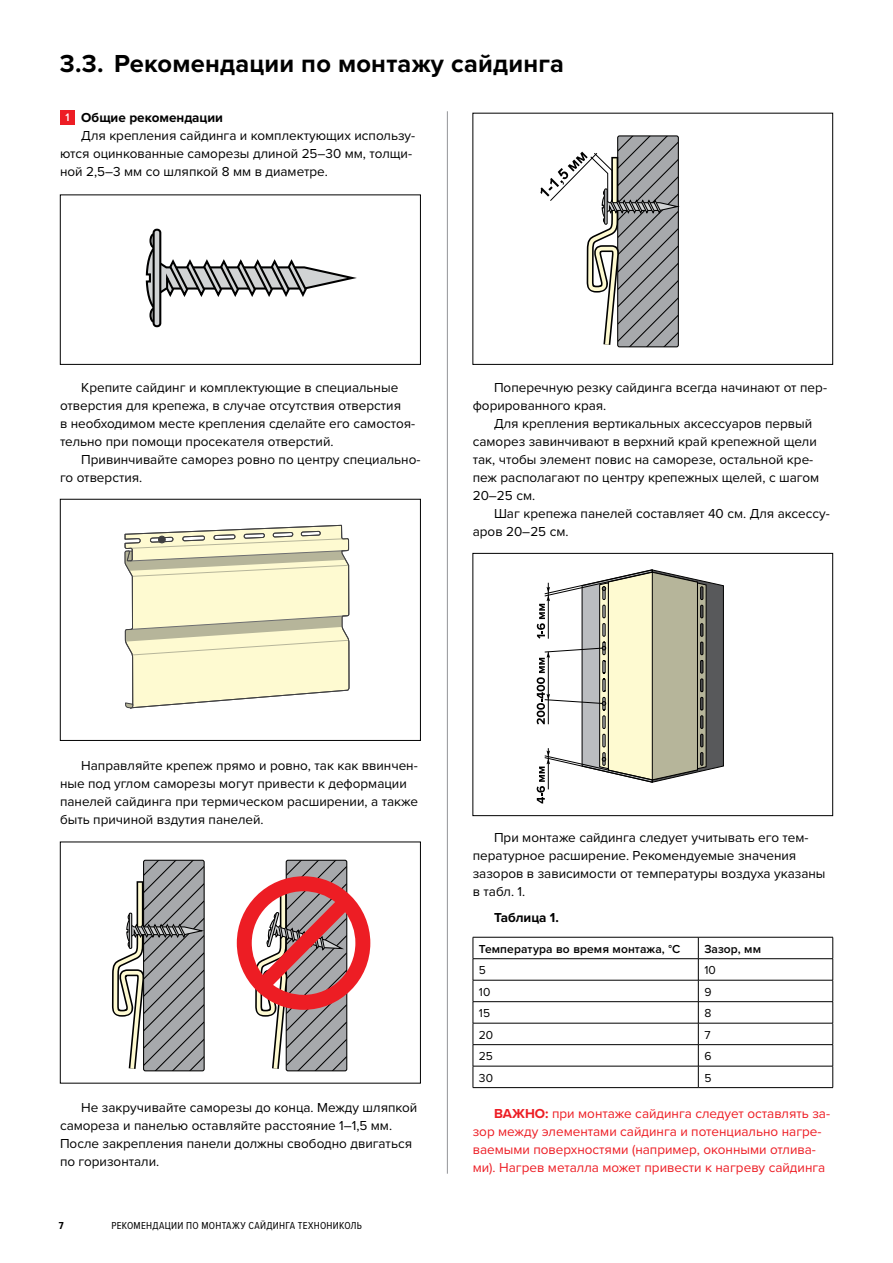
<style>
.page{position:relative;width:893px;height:1263px;background:#fff}
.page>*{position:absolute;margin:0;border:0;box-sizing:border-box;transform-origin:0 0}
.t1{font:700 25.5px "Proxima Nova";letter-spacing:.01em;color:#000}
.t2{font:13.5px/18px "Proxima Nova";color:#000}
.t3{font:13.5px/18px "Proxima Nova";color:#ed1d24}
.t4{font:700 13.5px "Proxima Nova";color:#000}
.t5{font:600 12px "Proxima Nova";letter-spacing:.01em;color:#000}
.t6{font:12px "Proxima Nova";letter-spacing:.01em;color:#000}
.t7{font:600 11.25px "Proxima Nova Cond";color:#fff}
.t8{font:10.5px "Proxima Nova Cond";letter-spacing:.025em;color:#000}
.t9{font:700 10.5px "Proxima Nova Cond";color:#000}
.s1{font-weight:700}
</style>
<div class="page">
<hr style="left:473px;top:937px;width:225px;height:1px;background:#000">
<hr style="left:698px;top:937px;width:135px;height:1px;background:#000">
<hr style="left:473px;top:958px;width:225px;height:1px;background:#000">
<hr style="left:698px;top:958px;width:135px;height:1px;background:#000">
<hr style="left:473px;top:980px;width:225px;height:1px;background:#000">
<hr style="left:698px;top:980px;width:135px;height:1px;background:#000">
<hr style="left:473px;top:1001px;width:225px;height:1px;background:#000">
<hr style="left:698px;top:1001px;width:135px;height:1px;background:#000">
<hr style="left:473px;top:1023px;width:225px;height:1px;background:#000">
<hr style="left:698px;top:1023px;width:135px;height:1px;background:#000">
<hr style="left:473px;top:1044px;width:225px;height:1px;background:#000">
<hr style="left:698px;top:1044px;width:135px;height:1px;background:#000">
<hr style="left:473px;top:1066px;width:225px;height:1px;background:#000">
<svg style="left:473px;top:937px;width:1px;height:150px"></svg>
<hr style="left:698px;top:1066px;width:135px;height:1px;background:#000">
<svg style="left:698px;top:937px;width:1px;height:150px"></svg>
<svg style="left:832px;top:937px;width:1px;height:150px"></svg>
<hr style="left:473px;top:1087px;width:225px;height:1px;background:#000">
<hr style="left:698px;top:1087px;width:135px;height:1px;background:#000">
<svg style="left:125px;top:525px;width:225px;height:183px;background:#edeac9"></svg>
<div style="left:158px;top:536px;width:7px;height:7px;background:#404042;border-radius:50%"></div>
<div style="left:158px;top:536px;width:8px;height:7px;border:1px solid #404042;border-radius:50%"></div>
<div style="left:60px;top:499px;width:361px;height:242px;border:1px solid #000"></div>
<svg style="left:111px;top:860px;width:94px;height:212px"></svg>
<svg style="left:237px;top:860px;width:133px;height:212px"></svg>
<div style="left:60px;top:842px;width:361px;height:241px;border:1px solid #000"></div>
<div style="left:153px;top:229px;width:8px;height:98px;border:2px solid #000;border-radius:3px"></div>
<svg style="left:145px;top:232px;width:212px;height:92px"></svg>
<div style="left:60px;top:195px;width:361px;height:170px;border:1px solid #000"></div>
<svg style="left:537px;top:569px;width:187px;height:234px"></svg>
<div style="left:473px;top:553px;width:360px;height:263px;border:1px solid #000"></div>
<div style="left:473px;top:113px;width:360px;height:252px;border:1px solid #000"></div>
<svg style="left:540px;top:136px;width:140px;height:212px"></svg>
<hr style="left:447px;top:111px;width:1px;height:1063px;background:#939598">
<div style="left:60px;top:110px;width:15px;height:15px;background:#ed1d24"></div>
<h1 class="t1" style="left:60px;top:49px;width:506px">3.3. Рекомендации по монтажу сайдинга</h1>
<p class="t4" style="left:81px;top:109px;width:143px">Общие рекомендации</p>
<p class="t2" style="left:60px;top:127px;width:357px;text-indent:21px">Для крепления сайдинга и комплектующих использу&shy;ются оцинкованные саморезы длиной 25–30 мм, толщи&shy;ной 2,5–3 мм со шляпкой 8 мм в диаметре.</p>
<p class="t7" style="left:65px;top:110px;width:5px">1</p>
<p class="t2" style="left:60px;top:379px;width:357px;text-indent:21px">Крепите сайдинг и комплектующие в специальные отверстия для крепежа, в случае отсутствия отверстия<br>в необходимом месте крепления сделайте его самостоя&shy;тельно при помощи просекателя отверстий.</p>
<p class="t2" style="left:60px;top:451px;width:362px;text-indent:21px">Привинчивайте саморез ровно по центру специально&shy;го отверстия.</p>
<p class="t2" style="left:473px;top:379px;width:356px;text-indent:21px">Поперечную резку сайдинга всегда начинают от пер&shy;форированного края.</p>
<p class="t2" style="left:473px;top:415px;width:348px;text-indent:21px">Для крепления вертикальных аксессуаров первый саморез завинчивают в верхний край крепежной щели так, чтобы элемент повис на саморезе, остальной кре&shy;пеж располагают по центру крепежных щелей, с шагом 20–25 см.</p>
<p class="t2" style="left:473px;top:505px;width:359px;text-indent:21px">Шаг крепежа панелей составляет 40 см. Для аксессу&shy;аров 20–25 см.</p>
<p class="t2" style="left:60px;top:757px;width:359px;text-indent:21px">Направляйте крепеж прямо и ровно, так как ввинчен&shy;ные под углом саморезы могут привести к деформации панелей сайдинга при термическом расширении, а также быть причиной вздутия панелей.</p>
<p class="t2" style="left:60px;top:1099px;width:359px;text-indent:21px">Не закручивайте саморезы до конца. Между шляпкой самореза и панелью оставляйте расстояние 1–1,5 мм.<br>После закрепления панели должны свободно двигаться по горизонтали.</p>
<p class="t9" style="left:59px;top:1219px;width:6px">7</p>
<p class="t8" style="left:112px;top:1219px;width:23px">РЕ КОМЕНДА</p>
<p class="t8" style="left:165px;top:1219px;width:156px">ЦИИ по монтажу САЙДИН ГА ТЕХНОНИ</p>
<p class="t8" style="left:339px;top:1219px;width:12px">КОЛЬ</p>
<p class="t2" style="left:473px;top:829px;width:354px;text-indent:21px">При монтаже сайдинга следует учитывать его тем&shy;пературное расширение. Рекомендуемые значения зазоров в зависимости от температуры воздуха указаны в табл. 1.</p>
<p class="t4" style="left:494px;top:910px;width:66px">Таблица 1.</p>
<p class="t5" style="left:479px;top:941px;width:203px">Температура во время монтажа, °С</p>
<p class="t5" style="left:704px;top:941px;width:58px">Зазор, мм</p>
<p class="t6" style="left:479px;top:963px;width:9px">5</p>
<p class="t6" style="left:704px;top:963px;width:13px">10</p>
<p class="t6" style="left:479px;top:984px;width:13px">10</p>
<p class="t6" style="left:704px;top:984px;width:9px">9</p>
<p class="t6" style="left:479px;top:1006px;width:13px">15</p>
<p class="t6" style="left:704px;top:1006px;width:8px">8</p>
<p class="t6" style="left:479px;top:1027px;width:16px">20</p>
<p class="t6" style="left:704px;top:1027px;width:8px">7</p>
<p class="t6" style="left:479px;top:1049px;width:16px">25</p>
<p class="t6" style="left:704px;top:1049px;width:9px">6</p>
<p class="t6" style="left:479px;top:1070px;width:16px">30</p>
<p class="t6" style="left:704px;top:1070px;width:9px">5</p>
<p class="t3" style="left:473px;top:1104px;width:359px;text-indent:21px"><span class="s1">Важно:</span> при монтаже сайдинга следует оставлять за&shy;зор между элементами сайдинга и потенциально нагре&shy;ваемыми поверхностями (например, оконными отлива&shy;ми). Нагрев металла может привести к нагреву сайдинга</p>
</div>
